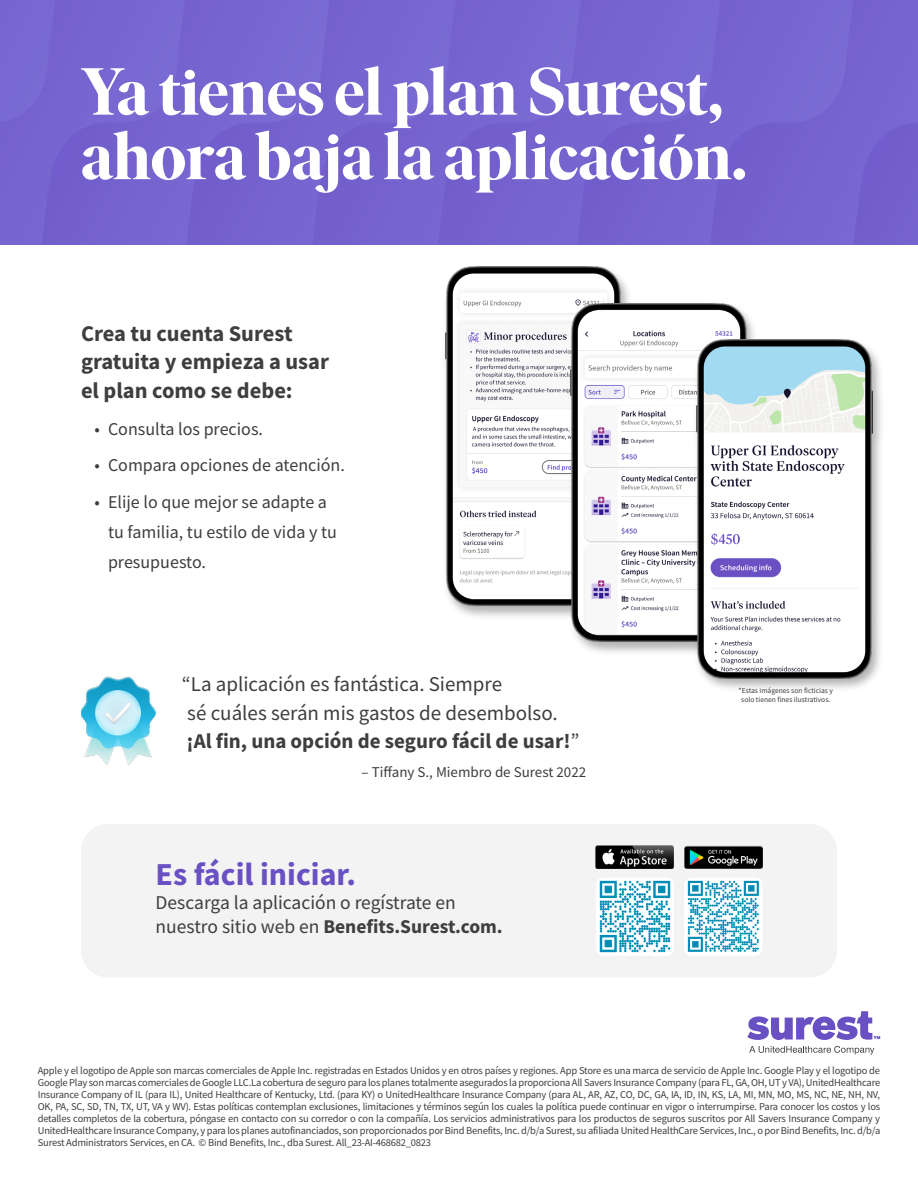
<style>
.page{position:relative;width:918px;height:1188px;background:#fff}
.page>*{position:absolute;margin:0;border:0;box-sizing:border-box;transform-origin:0 0}
.t1{font:700 66.3px/64.5px "Ivar Display";letter-spacing:-.01em;color:#fff}
.t2{font:700 31.95px "Source Sans Pro";color:#6950c3}
.t3{font:700 22.5px/28.5px "Source Sans Pro";color:#3e3e3f}
.t4{font:21px/28.5px "Source Sans Pro";color:#3e3e3f}
.t5{font:700 19.5px "Source Sans Pro";color:#3e3e3f}
.t6{font:19.5px "Source Sans Pro";color:#3e3e3f}
.t7{font:18px/30px "Source Sans Pro";color:#3e3e3f}
.t8{font:15px "Source Sans Pro";color:#3e3e3f}
.t9{font:10.5px/12px "Source Sans Pro";letter-spacing:-.02em;color:#3e3e3f;text-align:justify}
.t10{font:7.5px/9px "Source Sans Pro";color:#3c3c3c;text-align:center}
.s1{font-weight:700}
.s2{font-weight:400}
</style>
<div class="page">
<div style="left:0;top:0;width:918px;height:244px;background:#7664cf"></div>
<div style="left:81px;top:824px;width:756px;height:153px;background:#f3f3f3;border-radius:27px"></div>
<img style="left:596px;top:878px;width:78px;height:77px">
<img style="left:685px;top:878px;width:77px;height:77px">
<img style="left:596px;top:846px;width:78px;height:23px">
<img style="left:684px;top:846px;width:78px;height:23px">
<svg style="left:749px;top:1046px;width:125px;height:9px"></svg>
<svg style="left:747px;top:1011px;width:133px;height:29px"></svg>
<div style="left:441px;top:265px;width:193px;height:355px;background:#3c3c3c;opacity:.4"></div>
<img style="left:446px;top:267px;width:176px;height:338px">
<div style="left:567px;top:301px;width:193px;height:355px;background:#3c3c3c;opacity:.4"></div>
<img style="left:571px;top:303px;width:176px;height:339px">
<div style="left:692px;top:337px;width:193px;height:356px;background:#3c3c3c;opacity:.4"></div>
<img style="left:696px;top:339px;width:176px;height:339px">
<img style="left:81px;top:676px;width:75px;height:89px">
<p class="t1" style="left:81px;top:61px;width:667px">Ya tienes el plan Surest, ahora baja la aplicación.</p>
<p class="t3" style="left:81px;top:319px;width:249px">Crea tu cuenta Surest gratuita y empieza a usar el plan como se debe:</p>
<p class="t7" style="left:94px;top:414px;width:170px">• Consulta los precios.</p>
<p class="t7" style="left:94px;top:450px;width:252px">• Compara opciones de atención.</p>
<p class="t7" style="left:108px;top:487px;width:230px;text-indent:-14px">• Elije lo que mejor se adapte a tu familia, tu estilo de vida y tu presupuesto.</p>
<p class="t4" style="left:182px;top:670px;width:399px">“La aplicación es fantástica. Siempre<br>sé cuáles serán mis gastos de desembolso. <span class="s1">¡Al fin, una opción de seguro fácil de usar!</span>”</p>
<p class="t8" style="left:362px;top:762px;width:226px">– Tiffany S., Miembro de Surest 2022</p>
<p class="t2" style="left:156px;top:853px;width:202px">Es fácil iniciar.</p>
<p class="t6" style="left:156px;top:890px;width:302px">Descarga la aplicación o regístrate en</p>
<p class="t5" style="left:156px;top:913px;width:349px"><span class="s2">nuestro sitio web en</span> Benefits.Surest.com.</p>
<p class="t10" style="left:739px;top:686px;width:96px">*Estas imágenes son ficticias y solo tienen fines ilustrativos.</p>
<p class="t9" style="left:38px;top:1065px;width:844px">Apple y el logotipo de Apple son marcas comerciales de Apple Inc. registradas en Estados Unidos y en otros países y regiones. App Store es una marca de servicio de Apple Inc. Google Play y el logotipo de Google Play son marcas comerciales de Google LLC.La cobertura de seguro para los planes totalmente asegurados la proporciona All Savers Insurance Company (para FL, GA, OH, UT y VA), UnitedHealthcare Insurance Company of IL (para IL), United Healthcare of Kentucky, Ltd. (para KY) o UnitedHealthcare Insurance Company (para AL, AR, AZ, CO, DC, GA, IA, ID, IN, KS, LA, MI, MN, MO, MS, NC, NE, NH, NV, OK, PA, SC, SD, TN, TX, UT, VA y WV). Estas políticas contemplan exclusiones, limitaciones y términos según los cuales la política puede continuar en vigor o interrumpirse. Para conocer los costos y los detalles completos de la cobertura, póngase en contacto con su corredor o con la compañía. Los servicios administrativos para los productos de seguros suscritos por All Savers Insurance Company y UnitedHealthcare Insurance Company, y para los planes autofinanciados, son proporcionados por Bind Benefits, Inc. d/b/a Surest, su afiliada United HealthCare Services, Inc., o por Bind Benefits, Inc. d/b/a Surest Administrators Services, en CA. © Bind Benefits, Inc., dba Surest. All_23-AI-468682_0823</p>
</div>
